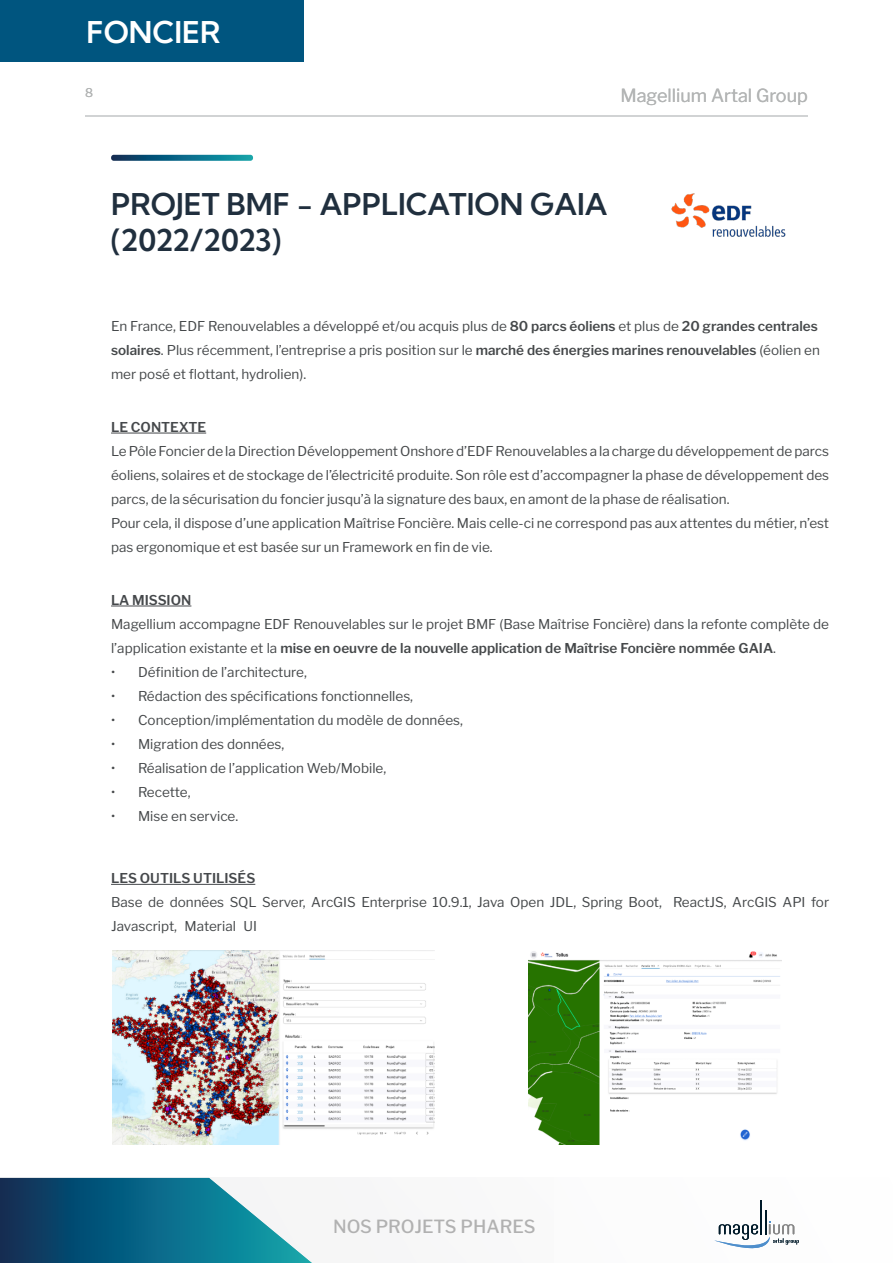
<style>
.page{position:relative;width:893px;height:1263px;background:#fff}
.page>*{position:absolute;margin:0;border:0;box-sizing:border-box;transform-origin:0 0}
.t1{font:600 30px/36px "Kumbh Sans";color:#202f3e}
.t2{font:600 30px "Kumbh Sans";color:#fff}
.t3{font:18px "Libre Franklin";color:#b3b5b5}
.t4{font:500 18px "Libre Franklin";color:#b1b1b1}
.t5{font:13.5px/24px "Libre Franklin";color:#45484a}
.t6{font:600 13.5px "Libre Franklin";color:#45484b}
.t7{font:12px "Libre Franklin";color:#b3b5b5}
.s1{font-weight:600}
</style>
<div class="page">
<hr style="left:111px;top:433px;width:95px;height:1px;background:#45484b">
<hr style="left:111px;top:606px;width:80px;height:1px;background:#45484b">
<svg style="left:111px;top:155px;width:142px;height:6px"></svg>
<img style="left:113px;top:950px;width:322px;height:194px">
<img style="left:528px;top:951px;width:254px;height:193px">
<hr style="left:111px;top:884px;width:144px;height:1px;background:#45484b">
<img style="left:671px;top:193px;width:115px;height:44px">
<div style="left:0;top:0;width:303px;height:62px;background:#00557f"></div>
<div style="left:0;top:1178px;width:554px;height:85px;background:#f8f8f8"></div>
<svg style="left:0;top:1178px;width:312px;height:85px"></svg>
<hr style="left:761px;top:1200px;width:1px;height:34px;background:#001a29">
<svg style="left:714px;top:1209px;width:85px;height:40px"></svg>
<hr style="left:85px;top:115px;width:723px;height:2px;background:#d1d3d4">
<h1 class="t2" style="left:86px;top:13px;width:136px">FONCIER</h1>
<p class="t7" style="left:85px;top:83px;width:10px">8</p>
<h2 class="t3" style="left:620px;top:82px;width:189px">Magellium Artal Group</h2>
<h1 class="t1" style="left:111px;top:186px;width:498px">PROJET BMF - APPLICATION GAIA (2022/2023)</h1>
<p class="t5" style="left:111px;top:313px;width:710px">En France, EDF Renouvelables a développé et/ou acquis plus de <span class="s1">80 parcs éoliens</span> et plus de <span class="s1">20 grandes centrales solaires</span>. Plus récemment, l’entreprise a pris position sur le <span class="s1">marché des énergies marines renouvelables</span> (éolien en mer posé et flottant, hydrolien).</p>
<p class="t6" style="left:111px;top:416px;width:97px">LE CONTEXTE</p>
<p class="t5" style="left:111px;top:438px;width:720px">Le Pôle Foncier de la Direction Développement Onshore d’EDF Renouvelables a la charge du développement de parcs éoliens, solaires et de stockage de l’électricité produite. Son rôle est d’accompagner la phase de développement des parcs, de la sécurisation du foncier jusqu’à la signature des baux, en amont de la phase de réalisation.<br>Pour cela, il dispose d’une application Maîtrise Foncière. Mais celle-ci ne correspond pas aux attentes du métier, n’est pas ergonomique et est basée sur un Framework en fin de vie.</p>
<p class="t6" style="left:111px;top:589px;width:82px">LA MISSION</p>
<p class="t5" style="left:111px;top:611px;width:720px">Magellium accompagne EDF Renouvelables sur le projet BMF (Base Maîtrise Foncière) dans la refonte complète de l’application existante et la <span class="s1">mise en oeuvre de la nouvelle application de Maîtrise Foncière nommée GAIA</span>.</p>
<p class="t5" style="left:111px;top:659px;width:197px">• Définition de l’architecture,</p>
<p class="t5" style="left:111px;top:683px;width:304px">• Rédaction des spécifications fonctionnelles,</p>
<p class="t5" style="left:111px;top:707px;width:353px">• Conception/implémentation du modèle de données,</p>
<p class="t5" style="left:111px;top:731px;width:175px">• Migration des données,</p>
<p class="t5" style="left:111px;top:755px;width:277px">• Réalisation de l’application Web/Mobile,</p>
<p class="t5" style="left:111px;top:779px;width:81px">• Recette,</p>
<p class="t5" style="left:111px;top:803px;width:129px">• Mise en service.</p>
<p class="t6" style="left:111px;top:868px;width:146px">LES OUTILS UTILISÉS</p>
<p class="t5" style="left:111px;top:889px;width:720px">Base de données SQL Server, ArcGIS Enterprise 10.9.1, Java Open JDL, Spring Boot, ReactJS, ArcGIS API for<br>Javascript, Material UI</p>
<h2 class="t4" style="left:333px;top:1212px;width:204px">NOS PROJETS PHARES</h2>
</div>
